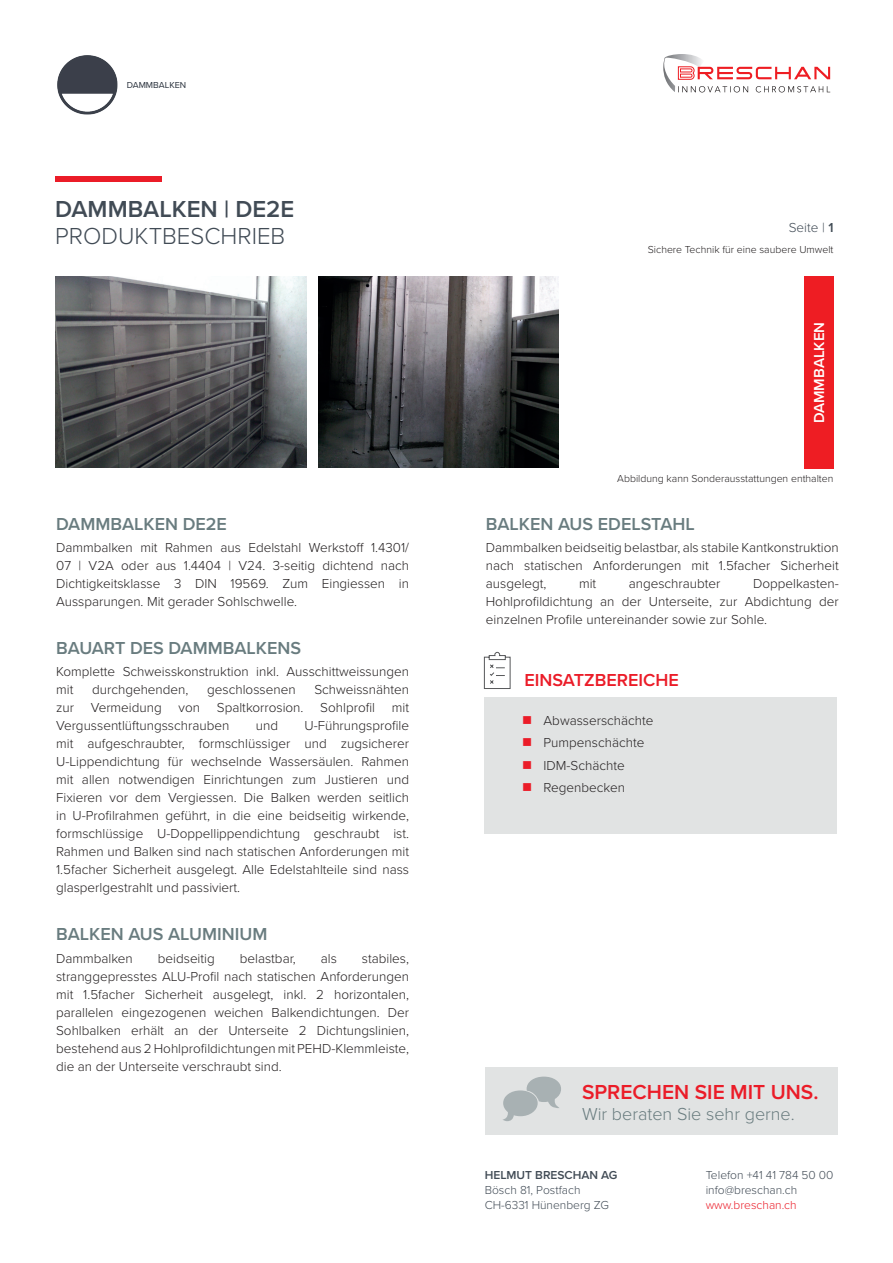
<style>
.page{position:relative;width:893px;height:1263px;background:#fff}
.page>*{position:absolute;margin:0;border:0;box-sizing:border-box;transform-origin:0 0}
.t1{font:300 24px "Proxima Nova";color:#414b55}
.t2{font:600 24px "Proxima Nova";color:#414b55}
.t3{font:600 21px "Proxima Nova";color:#eb1c28}
.t4{font:600 18px "Proxima Nova";color:#697c7f}
.t5{font:300 18px "Proxima Nova";color:#697c7f}
.t6{font:600 18px "Proxima Nova";color:#eb1c28}
.t7{font:600 15px "Proxima Nova";color:#fff}
.t8{font:300 13.5px/18px "Proxima Nova";color:#231f20;text-align:justify}
.t9{font:300 13.5px "Proxima Nova";color:#414b55}
.t10{font:300 12px/15px "Proxima Nova";color:#414b55}
.t11{font:600 12px "Proxima Nova";color:#414b55}
.t12{font:300 12px "Proxima Nova";color:#eb1c28}
.t13{font:300 10.5px "Proxima Nova";color:#231f20}
.t14{font:9px "Proxima Nova";color:#28303b}
.s1{font-weight:600}
</style>
<div class="page">
<div style="left:55px;top:176px;width:107px;height:6px;background:#eb1c28"></div>
<svg style="left:663px;top:54px;width:167px;height:38px"></svg>
<img style="left:57px;top:55px;width:61px;height:60px">
<div style="left:485px;top:1067px;width:353px;height:68px;background:#e1e3e3"></div>
<div style="left:804px;top:276px;width:29px;height:193px;background:#ee1d23"></div>
<img style="left:55px;top:276px;width:251px;height:192px">
<img style="left:319px;top:276px;width:240px;height:192px">
<div style="left:484px;top:697px;width:353px;height:136px;background:#e1e3e3"></div>
<svg style="left:483px;top:651px;width:28px;height:38px"></svg>
<p class="t14" style="left:127px;top:78px;width:61px">DAMMBALKEN</p>
<h1 class="t2" style="left:55px;top:191px;width:241px">DAMMBALKEN | DE2E</h1>
<h1 class="t1" style="left:55px;top:218px;width:232px">PRODUKTBESCHRIEB</h1>
<h3 class="t4" style="left:56px;top:510px;width:172px">DAMMBALKEN DE2E</h3>
<p class="t8" style="left:56px;top:538px;width:354px">Dammbalken mit Rahmen aus Edelstahl Werkstoff 1.4301/ 07 | V2A oder aus 1.4404 | V24. 3-seitig dichtend nach Dichtigkeitsklasse 3 DIN 19569. Zum Eingiessen in Aussparungen. Mit gerader Sohlschwelle.</p>
<h3 class="t4" style="left:56px;top:635px;width:246px">BAUART DES DAMMBALKENS</h3>
<p class="t8" style="left:56px;top:662px;width:354px">Komplette Schweisskonstruktion inkl. Ausschittweissungen mit</p>
<p class="t8" style="left:56px;top:680px;width:354px;text-indent:258px">Schweissnähten zur Vermeidung von Spaltkorrosion. Sohlprofil mit Vergussentlüftungsschrauben</p>
<p class="t8" style="left:92px;top:680px;width:98px">durchgehenden,</p>
<p class="t8" style="left:207px;top:680px;width:90px">geschlossenen</p>
<p class="t8" style="left:56px;top:716px;width:354px;text-indent:248px">U-Führungsprofile mit aufgeschraubter, formschlüssiger und zugsicherer U-Lippendichtung für wechselnde Wassersäulen. Rahmen mit allen notwendigen Einrichtungen zum Justieren und Fixieren vor dem Vergiessen. Die Balken werden seitlich in U-Profilrahmen geführt, in die eine beidseitig wirkende, formschlüssige U-Doppellippendichtung geschraubt ist.<br>Rahmen und Balken sind nach statischen Anforderungen mit 1.5facher Sicherheit ausgelegt. Alle Edelstahlteile sind nass glasperlgestrahlt und passiviert.</p>
<h3 class="t4" style="left:56px;top:921px;width:213px">BALKEN AUS ALUMINIUM</h3>
<p class="t8" style="left:56px;top:948px;width:78px">Dammbalken</p>
<p class="t8" style="left:158px;top:948px;width:58px">beidseitig</p>
<p class="t8" style="left:240px;top:948px;width:58px">belastbar,</p>
<p class="t8" style="left:321px;top:948px;width:18px">als</p>
<p class="t8" style="left:256px;top:716px;width:24px">und</p>
<p class="t8" style="left:56px;top:948px;width:354px;text-indent:306px">stabiles, stranggepresstes ALU-Profil nach statischen Anforderungen mit 1.5facher Sicherheit ausgelegt, inkl. 2 horizontalen, parallelen eingezogenen weichen Balkendichtungen. Der Sohlbalken erhält an der Unterseite 2 Dichtungslinien, bestehend aus 2 Hohlprofildichtungen mit PEHD-Klemmleiste, die an der Unterseite verschraubt sind.</p>
<p class="t9" style="left:789px;top:217px;width:46px">Seite | <span class="s1">1</span></p>
<p class="t13" style="left:648px;top:241px;width:187px">Sichere Technik für eine saubere Umwelt</p>
<p class="t7" style="left:808px;top:423px;width:103px;rotate:-90deg">DAMMBALKEN</p>
<p class="t13" style="left:617px;top:471px;width:218px">Abbildung kann Sonderausstattungen enthalten</p>
<h3 class="t4" style="left:486px;top:510px;width:211px">BALKEN AUS EDELSTAHL</h3>
<p class="t8" style="left:486px;top:538px;width:354px">Dammbalken beidseitig belastbar, als stabile Kantkonstruktion nach statischen Anforderungen mit 1.5facher Sicherheit ausgelegt,</p>
<p class="t8" style="left:486px;top:574px;width:354px;text-indent:267px">Doppelkasten-Hohlprofildichtung an der Unterseite, zur Abdichtung der einzelnen Profile untereinander sowie zur Sohle.</p>
<p class="t8" style="left:579px;top:574px;width:19px">mit</p>
<p class="t8" style="left:629px;top:574px;width:93px">angeschraubter</p>
<h3 class="t6" style="left:524px;top:666px;width:156px">EINSATZBEREICHE</h3>
<p class="t8" style="left:544px;top:708px;width:112px;line-height:22.5px;text-align:left">Abwasserschächte<br>Pumpenschächte<br>IDM-Schächte<br>Regenbecken</p>
<h2 class="t3" style="left:582px;top:1076px;width:238px">SPRECHEN SIE MIT UNS.</h2>
<h3 class="t5" style="left:582px;top:1101px;width:214px">Wir beraten Sie sehr gerne.</h3>
<p class="t11" style="left:485px;top:1166px;width:134px">HELMUT BRESCHAN AG</p>
<p class="t10" style="left:485px;top:1182px;width:126px">Bösch 81, Postfach<br>CH-6331 Hünenberg ZG</p>
<p class="t10" style="left:706px;top:1167px;width:129px">Telefon +41 41 784 50 00 info@breschan.ch</p>
<p class="t12" style="left:706px;top:1196px;width:92px">www.breschan.ch</p>
</div>
